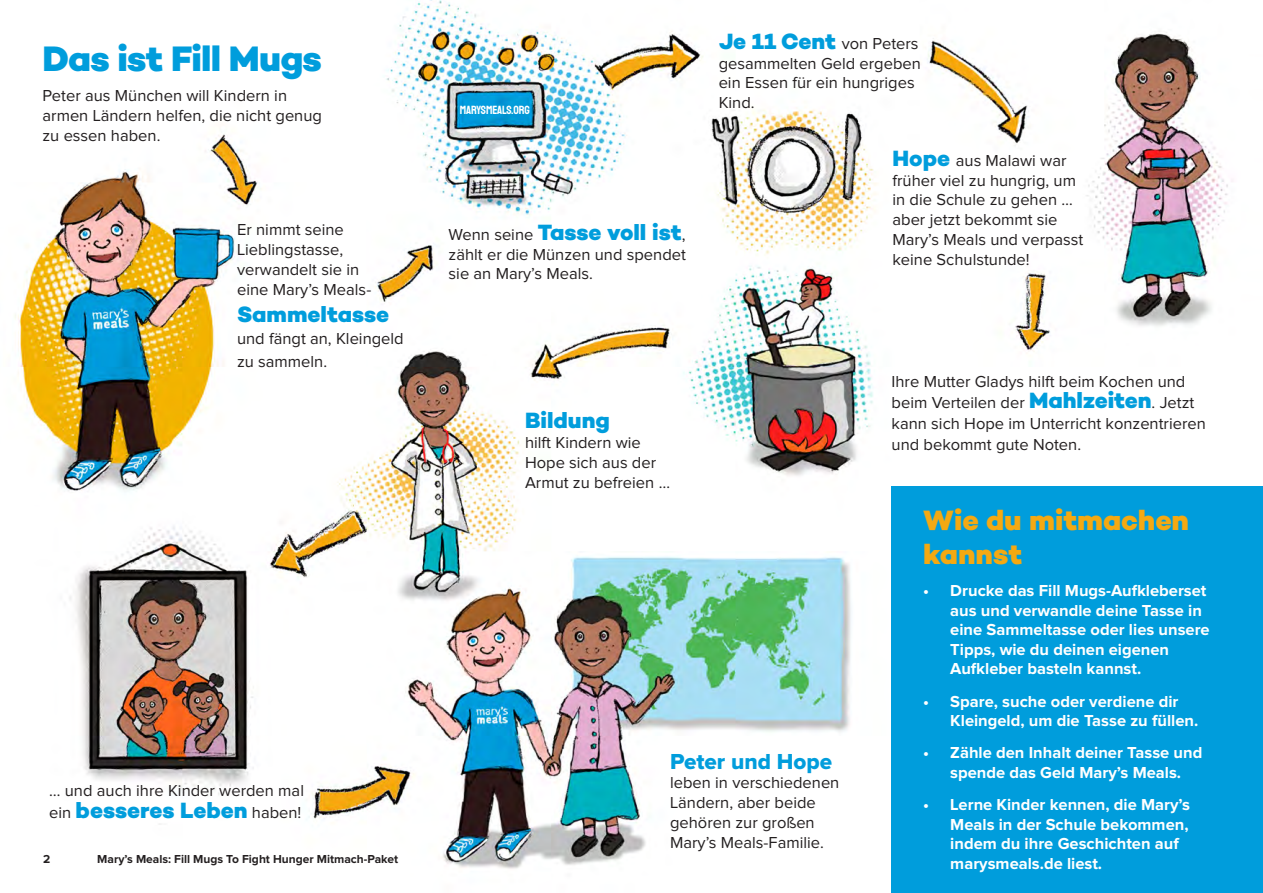
<style>
.page{position:relative;width:1263px;height:893px;background:#fff}
.page>*{position:absolute;margin:0;border:0;box-sizing:border-box;transform-origin:0 0}
.t1{font:800 36px "Campton";letter-spacing:-.02em;color:#009ddc}
.t2{font:800 28.5px/34.2px "Campton";color:#f4a912}
.t3{font:800 22.5px "Campton";color:#009ddc}
.t4{font:22.5px "Proxima Nova Extrabld";color:#009ddc}
.t5{font:16.5px/19.8px "Proxima Nova";color:#231f20}
.t6{font:700 16.5px/19.5px "Proxima Nova";color:#fff}
.t7{font:700 12px "Proxima Nova";color:#231f20}
.t8{font:12px "Staatliches";letter-spacing:-.01em;color:#fff}
.s1{font-family:"Proxima Nova";font-weight:400;font-size:16.5px;color:#231f20}
.s2{font-family:"Campton";font-weight:800;font-size:22.5px;color:#009ddc}
</style>
<div class="page">
<img style="left:15px;top:0;width:1248px;height:893px">
<div style="left:892px;top:487px;width:371px;height:406px;background:#009ddc"></div>
<p class="t1" style="left:43px;top:36px;width:281px">Das ist Fill Mugs</p>
<p class="t5" style="left:43px;top:87px;width:281px">Peter aus München will Kindern in armen Ländern helfen, die nicht genug zu essen haben.</p>
<p class="t5" style="left:237px;top:221px;width:136px">Er nimmt seine<br>Lieblingstasse, verwandelt sie in eine Mary’s Meals-</p>
<p class="t3" style="left:237px;top:300px;width:154px">Sammeltasse</p>
<p class="t5" style="left:237px;top:328px;width:168px;line-height:22.5px">und fängt an, Kleingeld zu sammeln.</p>
<p class="t5" style="left:49px;top:781px;width:256px">… und auch ihre Kinder werden mal</p>
<p class="t3" style="left:49px;top:796px;width:254px"><span class="s1">ein</span> besseres Leben <span class="s1">haben!</span></p>
<p class="t7" style="left:43px;top:854px;width:9px">2</p>
<p class="t7" style="left:97px;top:854px;width:303px">Mary’s Meals: Fill Mugs To Fight Hunger Mitmach-Paket</p>
<p class="t8" style="left:460px;top:102px;width:71px">MARYSMEALS.ORG</p>
<p class="t3" style="left:449px;top:218px;width:238px"><span class="s1">Wenn seine</span> Tasse voll ist<span class="s1">,</span></p>
<p class="t5" style="left:449px;top:245px;width:239px">zählt er die Münzen und spendet sie an Mary’s Meals.</p>
<p class="t5" style="left:719px;top:34px;width:204px"><span class="s2">Je</span> <span class="s2">11</span> <span class="s2">Cent</span> von Peters gesammelten Geld ergeben ein Essen für ein hungriges<br>Kind.</p>
<p class="t5" style="left:892px;top:151px;width:192px"><span class="s2">Hope</span> aus Malawi war früher viel zu hungrig, um in die Schule zu gehen … aber jetzt bekommt sie<br>Mary’s Meals und verpasst keine Schulstunde!</p>
<p class="t3" style="left:525px;top:406px;width:86px">Bildung</p>
<p class="t5" style="left:525px;top:433px;width:146px">hilft Kindern wie<br>Hope sich aus der<br>Armut zu befreien …</p>
<p class="t5" style="left:891px;top:371px;width:316px;line-height:21px">Ihre Mutter Gladys hilft beim Kochen und beim Verteilen der <span class="s2">Mahlzeiten</span>. Jetzt kann sich Hope im Unterricht konzentrieren und bekommt gute Noten.</p>
<p class="t4" style="left:670px;top:751px;width:163px">Peter und Hope</p>
<p class="t5" style="left:670px;top:774px;width:171px">leben in verschiedenen<br>Ländern, aber beide gehören zur großen<br>Mary’s Meals-Familie.</p>
<p class="t2" style="left:923px;top:503px;width:267px">Wie du mitmachen kannst</p>
<p class="t6" style="left:950px;top:582px;width:261px;text-indent:-27px">• Drucke das Fill Mugs-Aufkleberset aus und verwandle deine Tasse in eine Sammeltasse oder lies unsere<br>Tipps, wie du deinen eigenen<br>Aufkleber basteln kannst.</p>
<p class="t6" style="left:950px;top:692px;width:249px;text-indent:-27px">• Spare, suche oder verdiene dir<br>Kleingeld, um die Tasse zu füllen.</p>
<p class="t6" style="left:923px;top:744px;width:281px;text-align:center">• Zähle den Inhalt deiner Tasse und spende das Geld Mary’s Meals.</p>
<p class="t6" style="left:950px;top:796px;width:241px;text-indent:-27px">• Lerne Kinder kennen, die Mary’s<br>Meals in der Schule bekommen, indem du ihre Geschichten auf marysmeals.de liest.</p>
</div>
